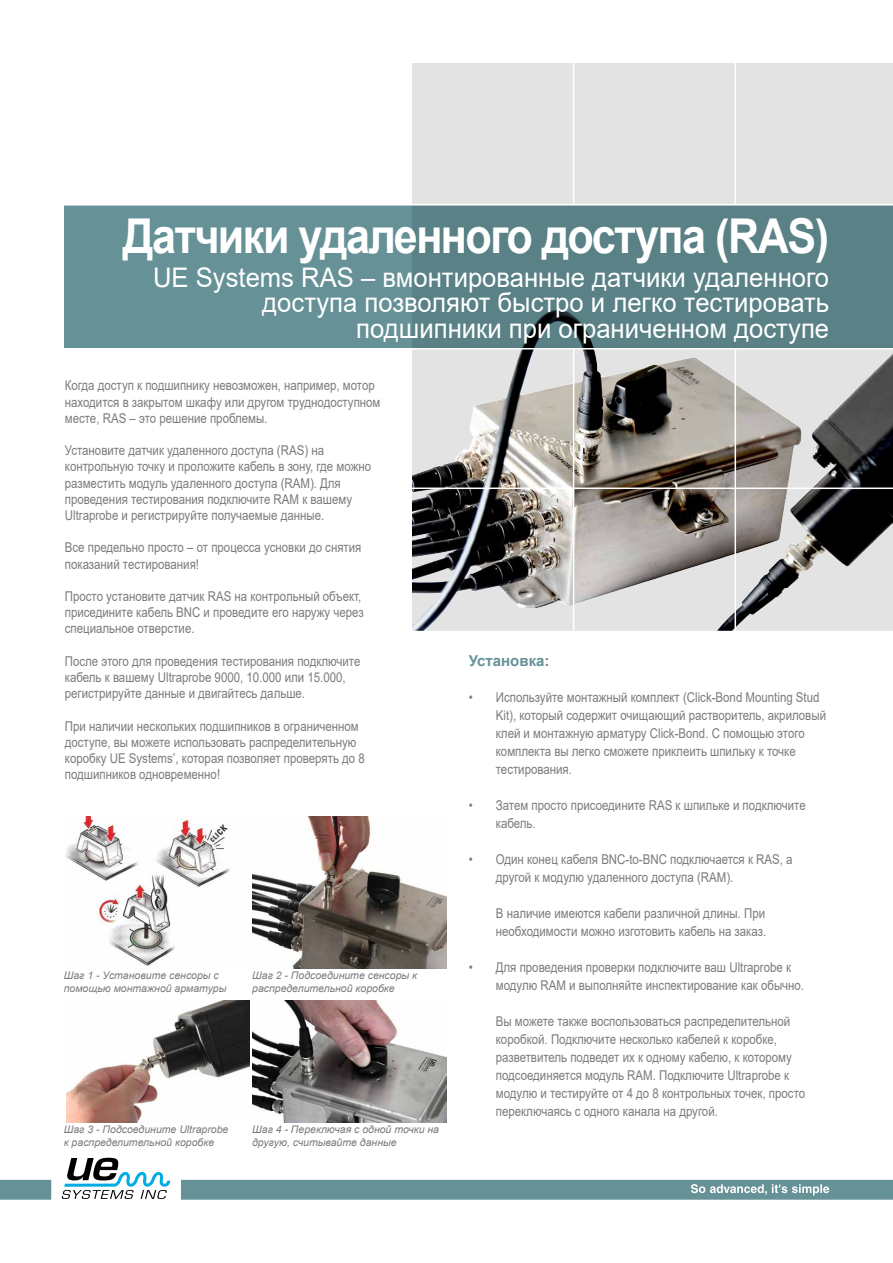
<style>
.page{position:relative;width:893px;height:1263px;background:#fff}
.page>*{position:absolute;margin:0;border:0;box-sizing:border-box;transform-origin:0 0}
.t1{font:700 48px "Arial";letter-spacing:-.035em;color:#fff;scale:.9 1}
.t2{font:27px/25.5px "Arial";color:#fff;text-align:right;scale:.95 1}
.t3{font:700 15px "Arial";color:#659197}
.t4{font:13.5px/18px "Arial";color:#7c7b7b;scale:.85 1}
.t5{font:italic 10.5px/12.6px "Arial";color:#7c7b7b}
</style>
<div class="page">
<div style="left:412px;top:64px;width:481px;height:567px;background:#e3e3e3"></div>
<img style="left:412px;top:349px;width:481px;height:282px">
<div style="left:64px;top:206px;width:829px;height:142px;background:linear-gradient(to right,#679399,#547a7f)"></div>
<hr style="left:220px;top:487px;width:673px;height:2px;background:#fff">
<hr style="left:0;top:348px;width:893px;height:1px;background:#fff">
<hr style="left:0;top:204px;width:893px;height:2px;background:#fff">
<hr style="left:573px;top:349px;width:1px;height:291px;background:#fff">
<hr style="left:573px;top:54px;width:1px;height:151px;background:#fff">
<hr style="left:735px;top:349px;width:1px;height:291px;background:#fff">
<hr style="left:735px;top:54px;width:1px;height:151px;background:#fff">
<svg style="left:0;top:1158px;width:893px;height:42px"></svg>
<img style="left:65px;top:817px;width:165px;height:149px">
<img style="left:252px;top:816px;width:194px;height:152px">
<img style="left:66px;top:1000px;width:183px;height:122px">
<img style="left:252px;top:1000px;width:194px;height:122px">
<h1 class="t1" style="left:123px;top:202px;width:786px">Датчики удаленного доступа (RAS)</h1>
<h2 class="t2" style="left:153px;top:264px;width:713px">UE Systems RAS – вмонтированные датчики удаленного доступа позволяют быстро и легко тестировать подшипники при ограниченном доступе</h2>
<p class="t4" style="left:65px;top:377px;width:373px;line-height:16.2px">Когда доступ к подшипнику невозможен, например, мотор находится в закрытом шкафу или другом труднодоступном месте, RAS – это решение проблемы.</p>
<p class="t4" style="left:65px;top:442px;width:362px;line-height:16.2px">Установите датчик удаленного доступа (RAS) на контрольную точку и проложите кабель в зону, где можно разместить модуль удаленного доступа (RAM). Для проведения тестирования подключите RAM к вашему Ultraprobe и регистрируйте получаемые данные.</p>
<p class="t4" style="left:65px;top:539px;width:350px;line-height:16.2px">Все предельно просто – от процесса усновки до снятия показаний тестирования!</p>
<p class="t4" style="left:65px;top:588px;width:353px;line-height:16.2px">Просто установите датчик RAS на контрольный объект, приседините кабель BNC и проведите его наружу через специальное отверстие.</p>
<p class="t4" style="left:65px;top:653px;width:349px;line-height:16.2px">После этого для проведения тестирования подключите кабель к вашему Ultraprobe 9000, 10.000 или 15.000, регистрируйте данные и двигайтесь дальше.</p>
<p class="t4" style="left:65px;top:717px;width:354px;line-height:16.4px">При наличии нескольких подшипников в ограниченном доступе, вы можете использовать распределительную коробку UE Systems’, которая позволяет проверять до 8 подшипников одновременно!</p>
<p class="t5" style="left:64px;top:969px;width:164px">Шаг 1 - Установите сенсоры с помощью монтажной арматуры</p>
<p class="t5" style="left:252px;top:969px;width:166px">Шаг 2 - Подсоедините сенсоры к распределительной коробке</p>
<p class="t5" style="left:64px;top:1123px;width:166px">Шаг 3 - Подсоедините Ultraprobe к распределительной коробке</p>
<p class="t5" style="left:252px;top:1123px;width:188px">Шаг 4 - Переключая с одной точки на другую, считывайте данные</p>
<p class="t3" style="left:469px;top:650px;width:82px">Установка:</p>
<p class="t4" style="left:496px;top:688px;width:390px;text-indent:-27px">• Используйте монтажный комплект (Click-Bond Mounting Stud Kit), который содержит очищающий растворитель, акриловый клей и монтажную арматуру Click-Bond. С помощью этого комплекта вы легко сможете приклеить шпильку к точке тестирования.</p>
<p class="t4" style="left:496px;top:796px;width:366px;text-indent:-27px">• Затем просто присоедините RAS к шпильке и подключите кабель.</p>
<p class="t4" style="left:496px;top:850px;width:351px;text-indent:-27px">• Один конец кабеля BNC-to-BNC подключается к RAS, а другой к модулю удаленного доступа (RAM).</p>
<p class="t4" style="left:496px;top:904px;width:320px">В наличие имеются кабели различной длины. При необходимости можно изготовить кабель на заказ.</p>
<p class="t4" style="left:496px;top:958px;width:364px;text-indent:-27px">• Для проведения проверки подключите ваш Ultraprobe к модулю RAM и выполняйте инспектирование как обычно.</p>
<p class="t4" style="left:496px;top:1012px;width:365px">Вы можете также воспользоваться распределительной коробкой. Подключите несколько кабелей к коробке, разветвитель подведет их к одному кабелю, к которому подсоединяется модуль RAM. Подключите Ultraprobe к модулю и тестируйте от 4 до 8 контрольных точек, просто переключаясь с одного канала на другой.</p>
</div>
